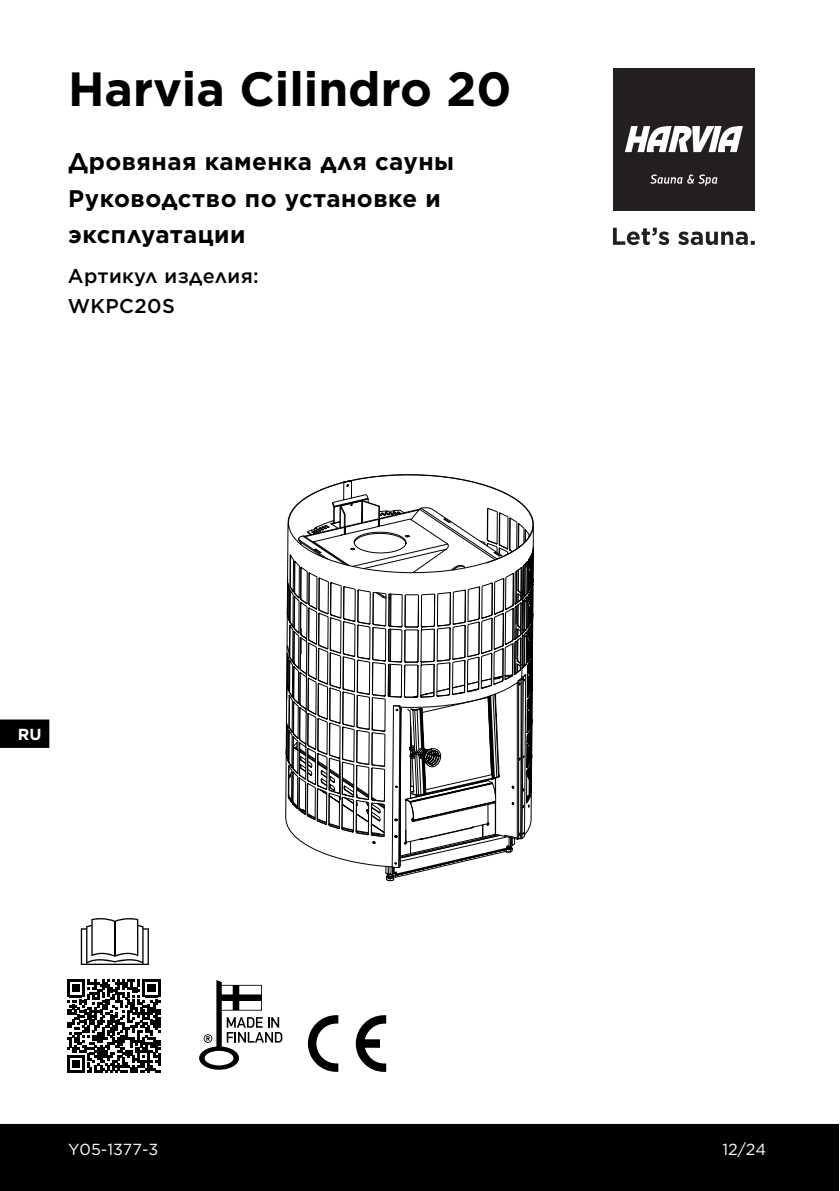
<style>
.page{position:relative;width:840px;height:1191px;background:#fff}
.page>*{position:absolute;margin:0;border:0;box-sizing:border-box;transform-origin:0 0}
.t1{font:700 48px "Gotham";color:#000}
.t2{font:700 24px/36px "Gotham";letter-spacing:.02em;color:#000}
.t3{font:500 20px/30px "Gotham";letter-spacing:.02em;color:#000}
.t4{font:16px "Gotham";color:#fff}
.t5{font:700 16px "Gotham";color:#fff}
</style>
<div class="page">
<svg style="left:199px;top:980px;width:83px;height:89px"></svg>
<div style="left:0;top:1123px;width:839px;height:68px;background:#000"></div>
<svg style="left:81px;top:918px;width:68px;height:47px"></svg>
<svg style="left:308px;top:1015px;width:30px;height:56px"></svg>
<svg style="left:355px;top:1015px;width:31px;height:56px"></svg>
<div style="left:612px;top:68px;width:142px;height:142px;background:#231f20"></div>
<svg style="left:625px;top:126px;width:117px;height:26px"></svg>
<svg style="left:650px;top:174px;width:67px;height:12px"></svg>
<svg style="left:613px;top:228px;width:141px;height:17px"></svg>
<svg style="left:0;top:719px;width:49px;height:29px"></svg>
<svg style="left:67px;top:979px;width:93px;height:93px"></svg>
<svg style="left:285px;top:474px;width:248px;height:408px"></svg>
<h1 class="t1" style="left:68px;top:58px;width:444px">Harvia Cilindro 20</h1>
<p class="t2" style="left:68px;top:144px;width:387px">Дровяная каменка для сауны<br>Руководство по установке и эксплуатации</p>
<p class="t3" style="left:68px;top:260px;width:192px">Артикул изделия:<br>WKPC20S</p>
<p class="t5" style="left:18px;top:724px;width:25px">RU</p>
<p class="t4" style="left:68px;top:1138px;width:92px">Y05-1377-3</p>
<p class="t4" style="left:722px;top:1138px;width:45px">12/24</p>
</div>
